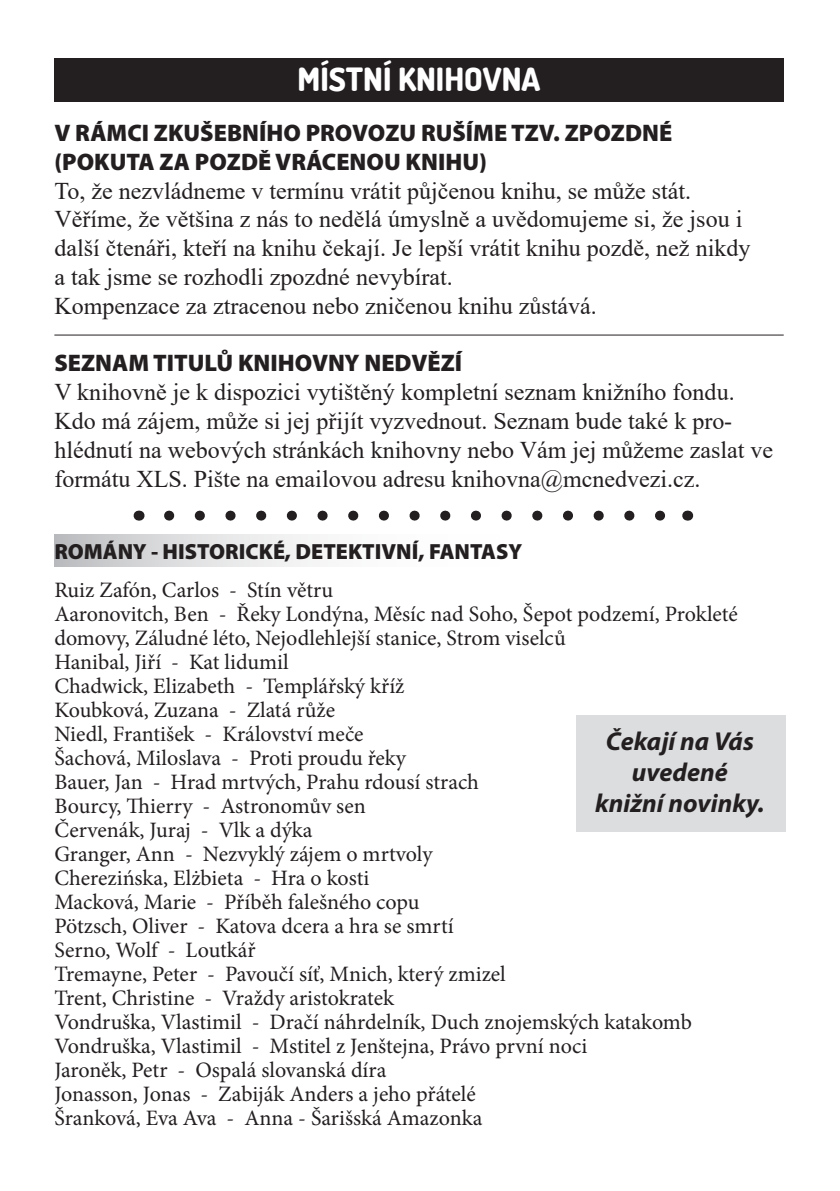
<style>
.page{position:relative;width:840px;height:1191px;background:#fff}
.page>*{position:absolute;margin:0;border:0;box-sizing:border-box;transform-origin:0 0}
.t1{font:800 32px "Dosis";color:#fff}
.t2{font:italic 700 26px "Myriad Pro";color:#231f20}
.t3{font:24px/28.8px "Times New Roman";color:#231f20}
.t4{font:900 24px "Myriad Pro";color:#231f20}
.t5{font:22px/24px "Minion Pro";color:#231f20}
.t6{font:900 22px "Myriad Pro";color:#231f20}
</style>
<div class="page">
<div style="left:575px;top:715px;width:210px;height:116px;background:#dcdddf"></div>
<svg style="left:54px;top:534px;width:258px;height:32px"></svg>
<div style="left:54px;top:58px;width:729px;height:44px;background:#231f20"></div>
<hr style="left:54px;top:334px;width:729px;height:1px;background:#231f20">
<svg style="left:169px;top:510px;width:496px;height:10px"></svg>
<p class="t1" style="left:297px;top:58px;width:244px">MÍSTNÍ KNIHOVNA</p>
<p class="t4" style="left:54px;top:119px;width:619px">V RÁMCI ZKUŠEBNÍHO PROVOZU RUŠÍME TZV. ZPOZDNÉ</p>
<p class="t4" style="left:54px;top:148px;width:434px">(POKUTA ZA POZDĚ VRÁCENOU KNIHU)</p>
<p class="t3" style="left:54px;top:175px;width:638px">To, že nezvládneme v termínu vrátit půjčenou knihu, se může stát.</p>
<p class="t3" style="left:54px;top:204px;width:697px">Věříme, že většina z nás to nedělá úmyslně a uvědomujeme si, že jsou i další čtenáři, kteří na knihu čekají. Je lepší vrátit knihu pozdě, než nikdy</p>
<p class="t3" style="left:54px;top:262px;width:399px">a tak jsme se rozhodli zpozdné nevybírat.</p>
<p class="t3" style="left:54px;top:290px;width:543px">Kompenzace za ztracenou nebo zničenou knihu zůstává.</p>
<p class="t4" style="left:54px;top:350px;width:409px">SEZNAM TITULŮ KNIHOVNY NEDVĚZÍ</p>
<p class="t3" style="left:54px;top:377px;width:681px">V knihovně je k dispozici vytištěný kompletní seznam knižního fondu.</p>
<p class="t3" style="left:54px;top:406px;width:720px">Kdo má zájem, může si jej přijít vyzvednout. Seznam bude také k pro&shy;hlédnutí na webových stránkách knihovny nebo Vám jej můžeme zaslat ve formátu XLS. Pište na emailovou adresu knihovna@mcnedvezi.cz.</p>
<p class="t6" style="left:54px;top:539px;width:469px">ROMÁNY - HISTORICKÉ, DETEKTIVNÍ, FANTASY</p>
<p class="t5" style="left:54px;top:578px;width:280px">Ruiz Zafón, Carlos - Stín větru</p>
<p class="t5" style="left:54px;top:602px;width:684px">Aaronovitch, Ben - Řeky Londýna, Měsíc nad Soho, Šepot podzemí, Prokleté domovy, Záludné léto, Nejodlehlejší stanice, Strom viselců</p>
<p class="t5" style="left:54px;top:650px;width:236px">Hanibal, Jiří - Kat lidumil</p>
<p class="t5" style="left:54px;top:674px;width:351px">Chadwick, Elizabeth - Templářský kříž</p>
<p class="t5" style="left:54px;top:698px;width:282px">Koubková, Zuzana - Zlatá růže</p>
<p class="t5" style="left:54px;top:722px;width:310px">Niedl, František - Království meče</p>
<p class="t5" style="left:54px;top:746px;width:353px">Šachová, Miloslava - Proti proudu řeky</p>
<p class="t5" style="left:54px;top:770px;width:426px">Bauer, Jan - Hrad mrtvých, Prahu rdousí strach</p>
<p class="t5" style="left:54px;top:794px;width:313px">Bourcy, Thierry - Astronomův sen</p>
<p class="t5" style="left:54px;top:818px;width:259px">Červenák, Juraj - Vlk a dýka</p>
<p class="t5" style="left:54px;top:842px;width:379px">Granger, Ann - Nezvyklý zájem o mrtvoly</p>
<p class="t5" style="left:54px;top:866px;width:316px">Cherezińska, Elżbieta - Hra o kosti</p>
<p class="t5" style="left:54px;top:890px;width:366px">Macková, Marie - Příběh falešného copu</p>
<p class="t5" style="left:54px;top:914px;width:400px">Pötzsch, Oliver - Katova dcera a hra se smrtí</p>
<p class="t5" style="left:54px;top:938px;width:202px">Serno, Wolf - Loutkář</p>
<p class="t5" style="left:54px;top:962px;width:452px">Tremayne, Peter - Pavoučí síť, Mnich, který zmizel</p>
<p class="t5" style="left:54px;top:986px;width:341px">Trent, Christine - Vraždy aristokratek</p>
<p class="t5" style="left:54px;top:1010px;width:638px">Vondruška, Vlastimil - Dračí náhrdelník, Duch znojemských katakomb</p>
<p class="t5" style="left:54px;top:1034px;width:534px">Vondruška, Vlastimil - Mstitel z Jenštejna, Právo první noci</p>
<p class="t5" style="left:54px;top:1058px;width:333px">Jaroněk, Petr - Ospalá slovanská díra</p>
<p class="t5" style="left:54px;top:1082px;width:422px">Jonasson, Jonas - Zabiják Anders a jeho přátelé</p>
<p class="t5" style="left:54px;top:1106px;width:429px">Šranková, Eva Ava - Anna - Šarišská Amazonka</p>
<p class="t2" style="left:605px;top:726px;width:149px">Čekají na Vás</p>
<p class="t2" style="left:631px;top:758px;width:97px">uvedené</p>
<p class="t2" style="left:594px;top:789px;width:171px">knižní novinky.</p>
</div>
